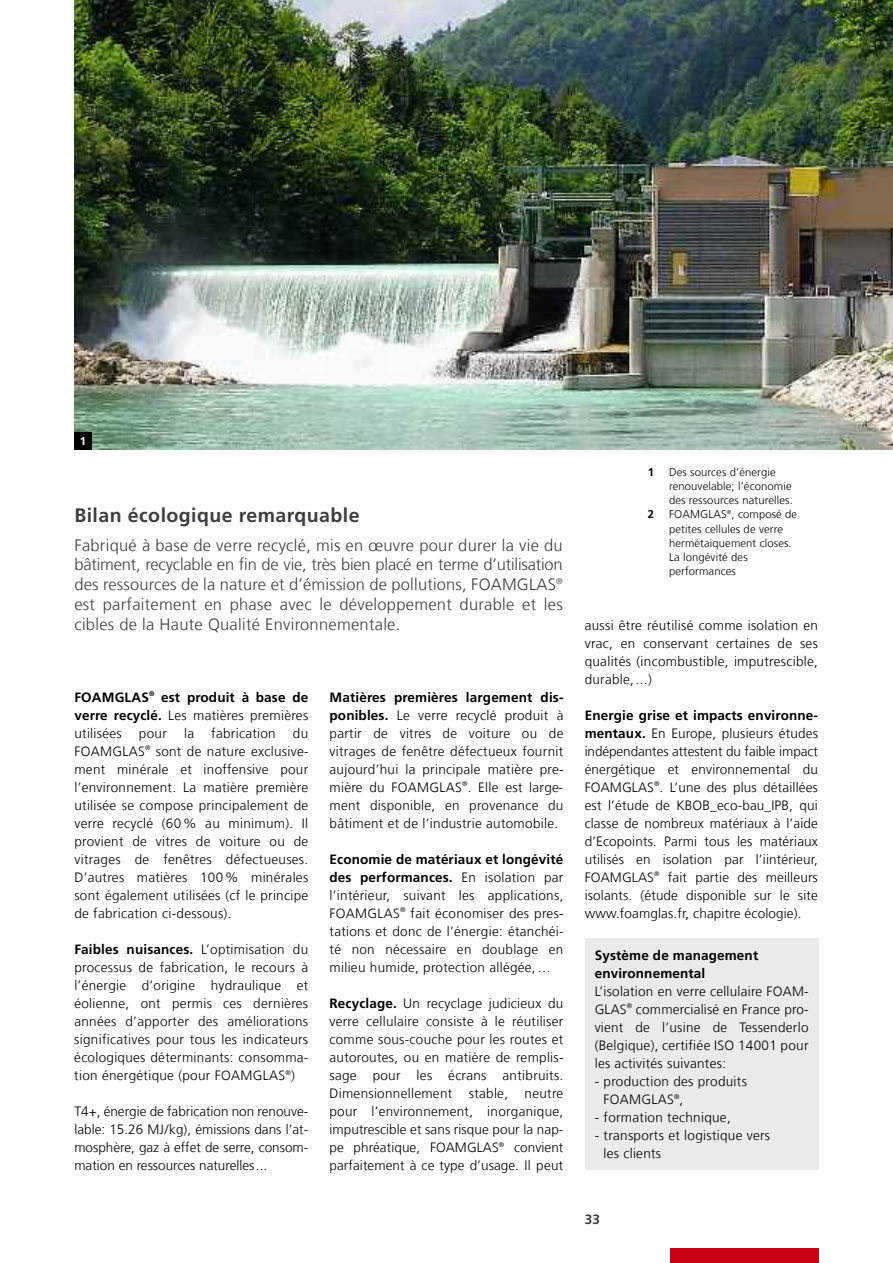
<style>
.page{position:relative;width:893px;height:1263px;background:#fff}
.page>*{position:absolute;margin:0;border:0;box-sizing:border-box;transform-origin:0 0}
.t1{font:700 19.5px "Frutiger LT Com";letter-spacing:.02em;color:#3a3e40}
.t2{font:300 16.5px/19.8px "Frutiger LT Com";letter-spacing:.015em;color:#3a3e40;text-align:justify}
.t3{font:300 13.5px/18px "Frutiger LT Com";letter-spacing:.02em;color:#000;text-align:justify}
.t4{font:700 13.5px/18px "Frutiger LT Com";letter-spacing:.01em;color:#000;text-align:justify}
.t5{font:700 13.5px "Frutiger LT Com";color:#3a3e40}
.t6{font:300 11.25px/14.2px "Frutiger LT Com";letter-spacing:.01em;color:#000}
.t7{font:700 11.25px "Frutiger LT Com";color:#000}
.t8{font:700 11.25px "Frutiger LT Com";color:#fff}
.s1{font-weight:300}
.s2{font-weight:700}
</style>
<div class="page">
<div style="left:670px;top:1248px;width:149px;height:15px;background:#ca0016"></div>
<img style="left:74px;top:0;width:819px;height:449px">
<div style="left:74px;top:432px;width:17px;height:17px;background:#000"></div>
<div style="left:585px;top:938px;width:234px;height:231px;background:#eaeaea"></div>
<p class="t8" style="left:80px;top:436px;width:8px">1</p>
<h1 class="t1" style="left:74px;top:507px;width:287px">Bilan écologique remarquable</h1>
<p class="t2" style="left:74px;top:537px;width:490px">Fabriqué à base de verre recyclé, mis en œuvre pour durer la vie du bâtiment, recyclable en fin de vie, très bien placé en terme d’utilisation des ressources de la nature et d’émission de pollutions, FOAMGLAS<sup>® </sup>est parfaitement en phase avec le développement durable et les cibles de la Haute Qualité Environnementale.</p>
<p class="t4" style="left:74px;top:689px;width:235px">FOAMGLAS<sup>®</sup> est produit à base de verre recyclé. <span class="s1">Les matières premières utilisées</span></p>
<p class="t3" style="left:139px;top:725px;width:29px">pour</p>
<p class="t3" style="left:184px;top:725px;width:12px">la</p>
<p class="t3" style="left:211px;top:725px;width:66px">fabrication</p>
<p class="t3" style="left:74px;top:725px;width:236px;text-indent:219px">du FOAMGLAS<sup>®</sup> sont de nature exclusive&shy;ment minérale et inoffensive pour l’environnement. La matière première utilisée se compose principalement de verre recyclé (60% au minimum). Il provient de vitres de voiture ou de vitrages de fenêtres défectueuses.<br>D’autres matières 100% minérales sont également utilisées (cf le principe de fabrication ci-dessous).</p>
<p class="t3" style="left:74px;top:941px;width:236px"><span class="s2">Faibles nuisances.</span> L’optimisation du processus de fabrication, le recours à l’énergie d’origine hydraulique et éolienne, ont permis ces dernières années d’apporter des améliorations significatives pour tous les indicateurs écologiques déterminants: consomma&shy;tion énergétique (pour FOAMGLAS<sup>®</sup>)</p>
<p class="t3" style="left:74px;top:1103px;width:235px">T4+, énergie de fabrication non renouve&shy;lable: 15.26 MJ/kg), émissions dans l’at&shy;mosphère, gaz à effet de serre, consom&shy;mation en ressources naturelles...</p>
<p class="t3" style="left:330px;top:689px;width:236px"><span class="s2">Matières premières largement dis&shy;ponibles.</span> Le verre recyclé produit à partir de vitres de voiture ou de vitrages de fenêtre défectueux fournit aujourd’hui la principale matière pre&shy;mière du FOAMGLAS<sup>®</sup>. Elle est large&shy;ment disponible, en provenance du bâtiment et de l’industrie automobile.</p>
<p class="t3" style="left:330px;top:851px;width:236px"><span class="s2">Economie de matériaux et longévité des performances.</span> En isolation par l’intérieur, suivant les applications, FOAMGLAS<sup>®</sup> fait économiser des pres&shy;tations et donc de l’énergie: étanchéi&shy;té non nécessaire en doublage en milieu humide, protection allégée,…</p>
<p class="t3" style="left:329px;top:995px;width:236px"><span class="s2">Recyclage.</span> Un recyclage judicieux du verre cellulaire consiste à le réutiliser comme sous-couche pour les routes et autoroutes, ou en matière de remplis&shy;sage pour les écrans antibruits.<br>Dimensionnellement stable, neutre pour l’environnement, inorganique, imputrescible et sans risque pour la nap&shy;pe phréatique, FOAMGLAS<sup>®</sup> convient parfaitement à ce type d’usage. Il peut</p>
<p class="t7" style="left:648px;top:467px;width:8px">1</p>
<p class="t6" style="left:669px;top:466px;width:125px">Des sources d’énergie renouvelable; l’économie des ressources naturelles.</p>
<p class="t7" style="left:648px;top:510px;width:8px">2</p>
<p class="t6" style="left:669px;top:508px;width:130px">FOAMGLAS<sup>®</sup>, composé de petites cellules de verre hermétaiquement closes.<br>La longévité des performances</p>
<p class="t3" style="left:585px;top:617px;width:235px">aussi être réutilisé comme isolation en vrac, en conservant certaines de ses qualités (incombustible, imputrescible, durable,...)</p>
<p class="t3" style="left:585px;top:707px;width:235px"><span class="s2">Energie grise et impacts environne&shy;mentaux.</span> En Europe, plusieurs études indépendantes attestent du faible impact énergétique et environnemental du FOAMGLAS<sup>®</sup>. L’une des plus détaillées est l’étude de KBOB_eco-bau_IPB, qui classe de nombreux matériaux à l’aide d’Ecopoints. Parmi tous les matériaux utilisés en isolation par l’iintérieur, FOAMGLAS<sup>®</sup> fait partie des meilleurs isolants. (étude disponible sur le site www.foamglas.fr, chapitre écologie).</p>
<p class="t4" style="left:595px;top:947px;width:165px">Système de management environnemental</p>
<p class="t3" style="left:595px;top:983px;width:216px">L’isolation en verre cellulaire FOAM-GLAS<sup>®</sup> commercialisé en France pro&shy;vient de l’usine de Tessenderlo (Belgique), certifiée ISO 14001 pour les activités suivantes:</p>
<p class="t3" style="left:603px;top:1073px;width:145px;text-indent:-9px">- production des produits<br>FOAMGLAS<sup>®</sup>,</p>
<p class="t3" style="left:595px;top:1109px;width:138px">- formation technique,</p>
<p class="t3" style="left:603px;top:1127px;width:168px;text-indent:-9px">- transports et logistique vers les clients</p>
<p class="t5" style="left:585px;top:1213px;width:17px">33</p>
</div>
